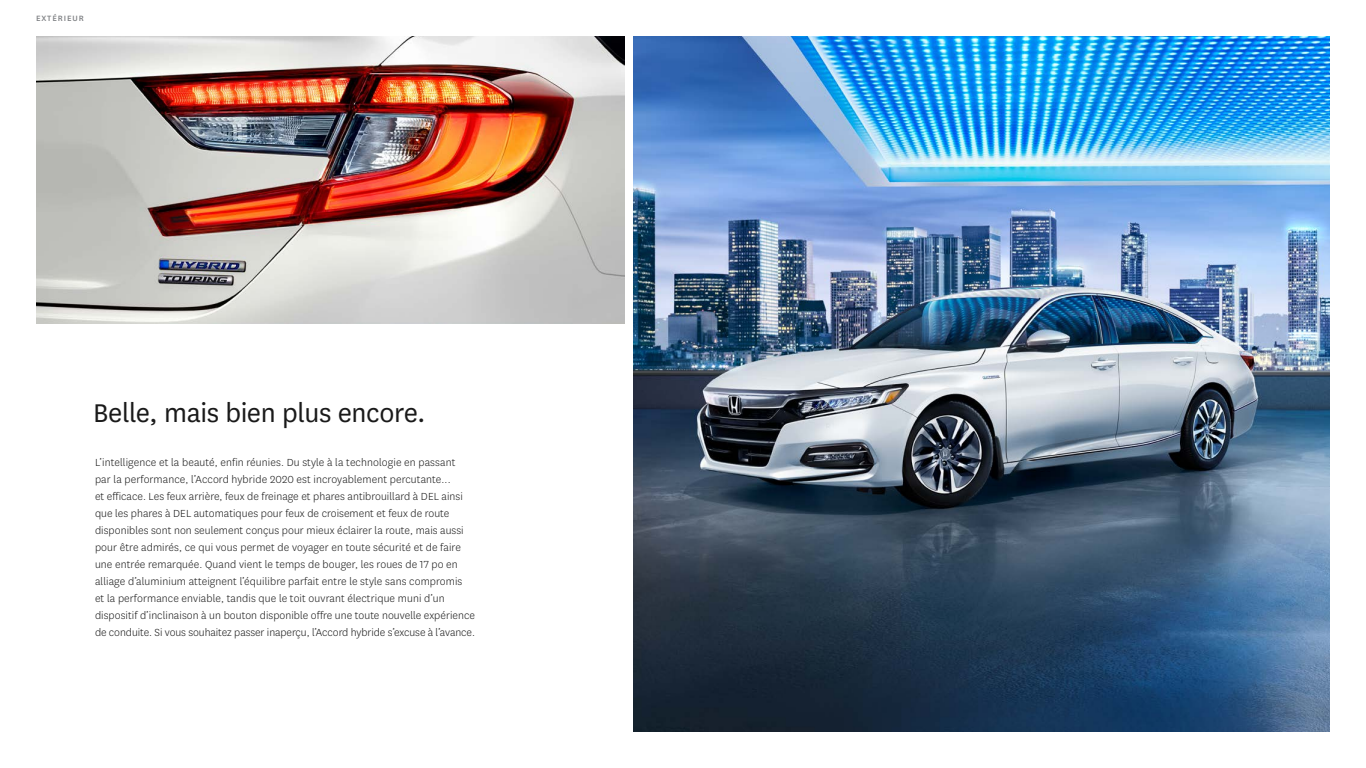
<style>
.page{position:relative;width:1366px;height:768px;background:#fff}
.page>*{position:absolute;margin:0;border:0;box-sizing:border-box;transform-origin:0 0}
.t1{font:30px "National";letter-spacing:-.015em;color:#1a1a1a}
.t2{font:300 12px/17px "National";letter-spacing:.005em;color:#1a1a1a}
.t3{font:500 9px "National";letter-spacing:.1em;color:#808285}
</style>
<div class="page">
<img style="left:634px;top:36px;width:696px;height:696px">
<img style="left:36px;top:36px;width:589px;height:288px">
<p class="t3" style="left:36px;top:12px;width:49px">EXTÉRIEUR</p>
<h1 class="t1" style="left:93px;top:394px;width:334px">Belle, mais bien plus encore.</h1>
<p class="t2" style="left:95px;top:454px;width:382px">L’intelligence et la beauté, enfin réunies. Du style à la technologie en passant<br>par la performance, l’Accord hybride 2020 est incroyablement percutante...<br>et efficace. Les feux arrière, feux de freinage et phares antibrouillard à DEL ainsi que les phares à DEL automatiques pour feux de croisement et feux de route disponibles sont non seulement conçus pour mieux éclairer la route, mais aussi pour être admirés, ce qui vous permet de voyager en toute sécurité et de faire une entrée remarquée. Quand vient le temps de bouger, les roues de 17 po en alliage d’aluminium atteignent l’équilibre parfait entre le style sans compromis<br>et la performance enviable, tandis que le toit ouvrant électrique muni d’un dispositif d’inclinaison à un bouton disponible offre une toute nouvelle expérience de conduite. Si vous souhaitez passer inaperçu, l’Accord hybride s’excuse à l’avance.</p>
</div>
